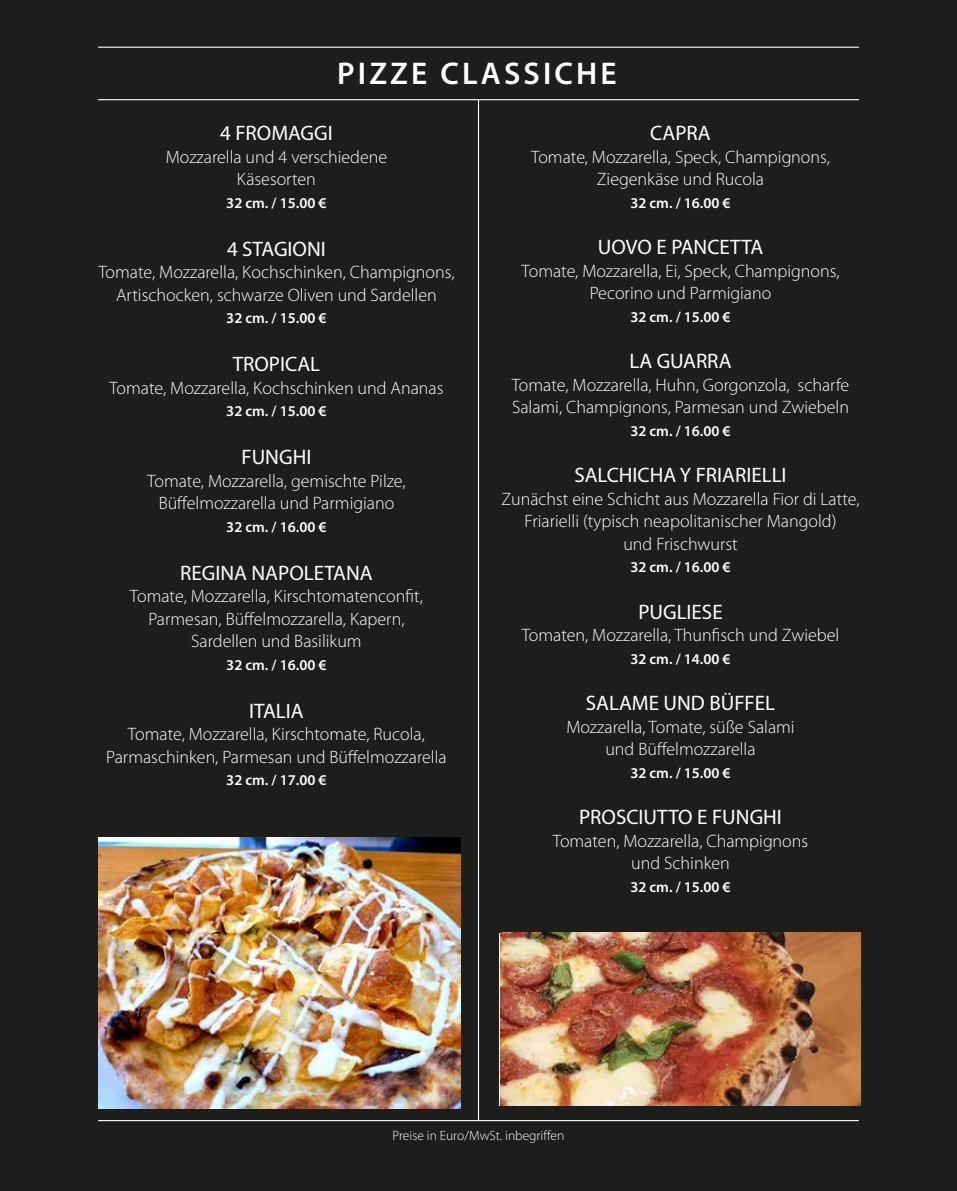
<style>
.page{position:relative;width:957px;height:1191px;background:#1d1d1b}
.page>*{position:absolute;margin:0;border:0;box-sizing:border-box;transform-origin:0 0}
.t1{font:600 31.5px "Myriad Pro";letter-spacing:.1em;color:#fff}
.t2{font:21px "Myriad Pro";color:#fff}
.t3{font:300 18px/22.5px "Myriad Pro";color:#fff;text-align:center}
.t4{font:600 15px "Myriad Pro";color:#fff}
.t5{font:300 13.5px "Myriad Pro";color:#fff}
</style>
<div class="page">
<img style="left:99px;top:837px;width:361px;height:271px">
<hr style="left:99px;top:99px;width:759px;height:1px;background:#fff">
<hr style="left:99px;top:1120px;width:759px;height:1px;background:#fff">
<hr style="left:99px;top:47px;width:759px;height:1px;background:#fff">
<hr style="left:478px;top:100px;width:1px;height:1020px;background:#fff">
<img style="left:500px;top:932px;width:361px;height:173px">
<h1 class="t1" style="left:337px;top:53px;width:281px">PIZZE CLASSICHE</h1>
<p class="t2" style="left:220px;top:122px;width:114px">4 FROMAGGI</p>
<p class="t3" style="left:166px;top:146px;width:223px">Mozzarella und 4 verschiedene<br>Käsesorten</p>
<p class="t4" style="left:226px;top:193px;width:102px">32 cm. / 15.00 €</p>
<p class="t2" style="left:227px;top:237px;width:100px">4 STAGIONI</p>
<p class="t3" style="left:98px;top:261px;width:357px">Tomate, Mozzarella, Kochschinken, Champignons,<br>Artischocken, schwarze Oliven und Sardellen</p>
<p class="t4" style="left:226px;top:309px;width:102px">32 cm. / 15.00 €</p>
<p class="t2" style="left:233px;top:353px;width:89px">TROPICAL</p>
<p class="t3" style="left:109px;top:377px;width:335px">Tomate, Mozzarella, Kochschinken und Ananas</p>
<p class="t4" style="left:226px;top:402px;width:102px">32 cm. / 15.00 €</p>
<p class="t2" style="left:241px;top:446px;width:71px">FUNGHI</p>
<p class="t3" style="left:147px;top:470px;width:260px">Tomate, Mozzarella, gemischte Pilze,<br>Büffelmozzarella und Parmigiano</p>
<p class="t4" style="left:226px;top:517px;width:102px">32 cm. / 16.00 €</p>
<p class="t2" style="left:180px;top:561px;width:194px">REGINA NAPOLETANA</p>
<p class="t3" style="left:130px;top:585px;width:294px">Tomate, Mozzarella, Kirschtomatenconfit,<br>Parmesan, Büffelmozzarella, Kapern,<br>Sardellen und Basilikum</p>
<p class="t4" style="left:226px;top:655px;width:102px">32 cm. / 16.00 €</p>
<p class="t2" style="left:249px;top:699px;width:56px">ITALIA</p>
<p class="t3" style="left:106px;top:723px;width:342px">Tomate, Mozzarella, Kirschtomate, Rucola,<br>Parmaschinken, Parmesan und Büffelmozzarella</p>
<p class="t4" style="left:226px;top:771px;width:102px">32 cm. / 17.00 €</p>
<p class="t2" style="left:650px;top:122px;width:62px">CAPRA</p>
<p class="t3" style="left:531px;top:146px;width:300px">Tomate, Mozzarella, Speck, Champignons,<br>Ziegenkäse und Rucola</p>
<p class="t4" style="left:630px;top:193px;width:102px">32 cm. / 16.00 €</p>
<p class="t2" style="left:598px;top:236px;width:167px">UOVO E PANCETTA</p>
<p class="t3" style="left:521px;top:260px;width:319px">Tomate, Mozzarella, Ei, Speck, Champignons,<br>Pecorino und Parmigiano</p>
<p class="t4" style="left:630px;top:307px;width:102px">32 cm. / 15.00 €</p>
<p class="t2" style="left:629px;top:350px;width:104px">LA GUARRA</p>
<p class="t3" style="left:512px;top:374px;width:339px;text-align:left">Tomate, Mozzarella, Huhn, Gorgonzola, scharfe<br>Salami, Champignons, Parmesan und Zwiebeln</p>
<p class="t4" style="left:630px;top:421px;width:102px">32 cm. / 16.00 €</p>
<p class="t2" style="left:574px;top:464px;width:214px">SALCHICHA Y FRIARIELLI</p>
<p class="t3" style="left:501px;top:488px;width:359px">Zunächst eine Schicht aus Mozzarella Fior di Latte,<br>Friarielli (typisch neapolitanischer Mangold)<br>und Frischwurst</p>
<p class="t4" style="left:630px;top:558px;width:102px">32 cm. / 16.00 €</p>
<p class="t2" style="left:638px;top:600px;width:86px">PUGLIESE</p>
<p class="t3" style="left:522px;top:624px;width:319px">Tomaten, Mozzarella, Thunfisch und Zwiebel</p>
<p class="t4" style="left:630px;top:649px;width:102px">32 cm. / 14.00 €</p>
<p class="t2" style="left:586px;top:692px;width:191px">SALAME UND BÜFFEL</p>
<p class="t3" style="left:566px;top:716px;width:230px">Mozzarella, Tomate, süße Salami und Büffelmozzarella</p>
<p class="t4" style="left:630px;top:763px;width:102px">32 cm. / 15.00 €</p>
<p class="t2" style="left:579px;top:806px;width:204px">PROSCIUTTO E FUNGHI</p>
<p class="t3" style="left:553px;top:830px;width:257px">Tomaten, Mozzarella, Champignons und Schinken</p>
<p class="t4" style="left:630px;top:877px;width:102px">32 cm. / 15.00 €</p>
<p class="t5" style="left:393px;top:1127px;width:173px">Preise in Euro/MwSt. inbegriffen</p>
</div>
